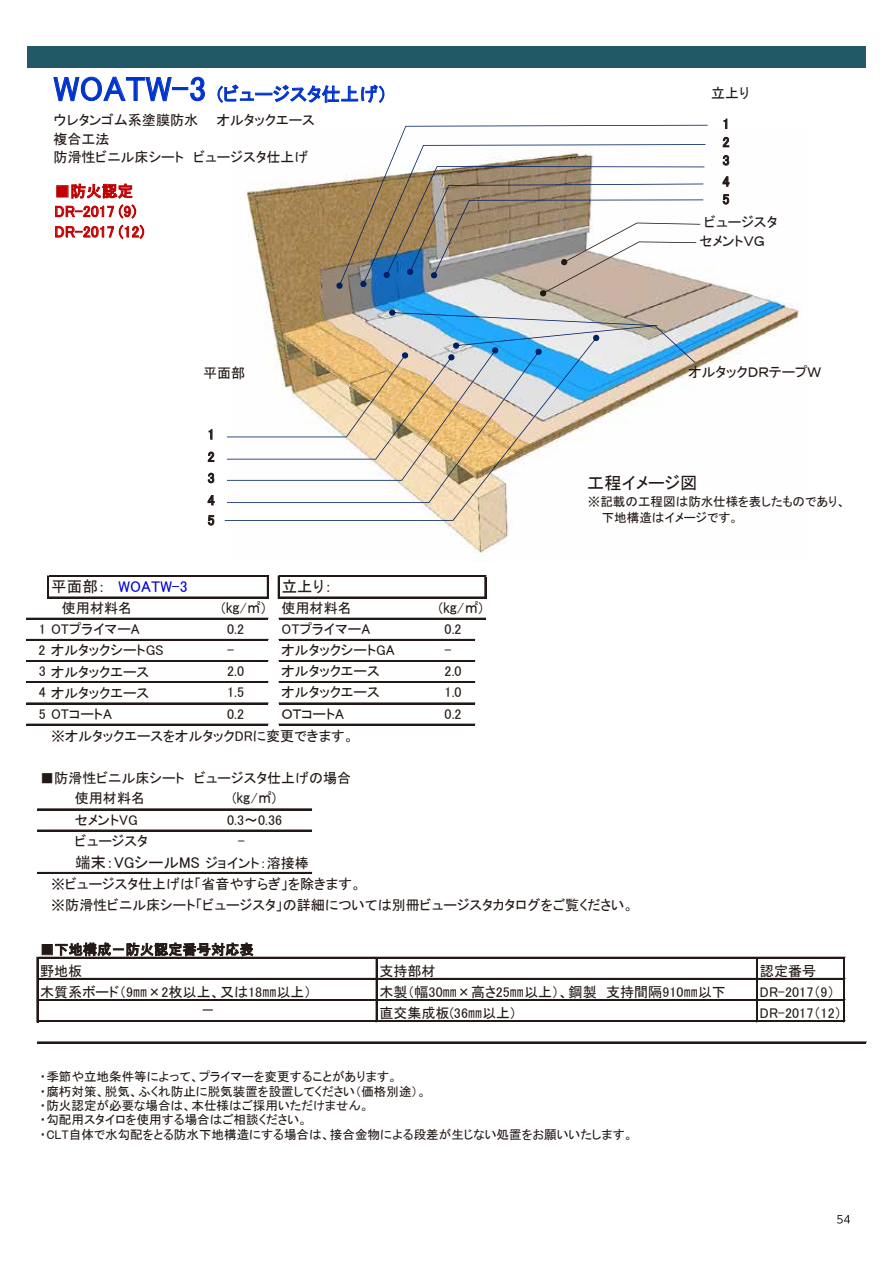
<style>
.page{position:relative;width:893px;height:1263px;background:#fff}
.page>*{position:absolute;margin:0;border:0;box-sizing:border-box;transform-origin:0 0}
.t1{font:18.75px "MS P Gothic";letter-spacing:.01em;color:#03c}
.t2{font:17.25px "MS P Gothic";color:#221815}
.t3{font:15.6px/20.4px "MS P Gothic";letter-spacing:.015em;color:#c00000}
.t4{font:15.6px "MS P Gothic";color:#221815}
.t5{font:15.6px "MS P Gothic";color:#0000d4}
.t6{font:14.1px/21.1px "MS P Gothic";color:#221815}
.t7{font:12.6px/14.4px "MS P Gothic";color:#221815}
.s1{font-size:34.35px}
.s2{color:#221815}
.s3{font-family:"MS Gothic"}
.s4{font-size:14.1px}
</style>
<div class="page">
<svg style="left:837px;top:1215px;width:13px;height:8px"></svg>
<div style="left:27px;top:47px;width:839px;height:21px;background:#215967"></div>
<div style="left:42px;top:944px;width:11px;height:11px;border:1px solid #221815"></div>
<svg style="left:55px;top:942px;width:198px;height:36px"></svg>
<svg style="left:53px;top:76px;width:119px;height:26px"></svg>
<div style="left:172px;top:87px;width:16px;height:3px;border:1px solid #03c"></div>
<svg style="left:190px;top:76px;width:15px;height:26px"></svg>
<svg style="left:217px;top:84px;width:167px;height:19px"></svg>
<hr style="left:49px;top:575px;width:220px;height:1px;background:#221815">
<hr style="left:49px;top:576px;width:220px;height:1px;background:#221815">
<hr style="left:49px;top:597px;width:220px;height:1px;background:#221815">
<hr style="left:27px;top:618px;width:241px;height:1px;background:#221815">
<hr style="left:27px;top:639px;width:241px;height:2px;background:#221815">
<hr style="left:27px;top:660px;width:241px;height:2px;background:#221815">
<hr style="left:27px;top:681px;width:241px;height:1px;background:#221815">
<hr style="left:27px;top:682px;width:241px;height:1px;background:#221815">
<hr style="left:27px;top:703px;width:241px;height:1px;background:#221815">
<hr style="left:27px;top:724px;width:241px;height:1px;background:#221815">
<svg style="left:48px;top:576px;width:1px;height:22px"></svg>
<hr style="left:267px;top:577px;width:2px;height:21px;background:#221815">
<hr style="left:278px;top:576px;width:2px;height:22px;background:#221815">
<svg style="left:485px;top:577px;width:1px;height:20px"></svg>
<hr style="left:37px;top:957px;width:1px;height:65px;background:#221815">
<hr style="left:376px;top:958px;width:1px;height:64px;background:#221815">
<hr style="left:756px;top:959px;width:1px;height:63px;background:#221815">
<hr style="left:757px;top:958px;width:1px;height:64px;background:#221815">
<hr style="left:843px;top:959px;width:1px;height:63px;background:#221815">
<hr style="left:844px;top:958px;width:1px;height:64px;background:#221815">
<hr style="left:280px;top:575px;width:206px;height:1px;background:#221815">
<hr style="left:280px;top:576px;width:206px;height:1px;background:#221815">
<hr style="left:280px;top:597px;width:206px;height:1px;background:#221815">
<hr style="left:279px;top:618px;width:207px;height:1px;background:#221815">
<hr style="left:279px;top:639px;width:196px;height:2px;background:#221815">
<hr style="left:279px;top:660px;width:196px;height:2px;background:#221815">
<hr style="left:279px;top:681px;width:196px;height:1px;background:#221815">
<hr style="left:279px;top:682px;width:196px;height:1px;background:#221815">
<hr style="left:279px;top:703px;width:196px;height:1px;background:#221815">
<hr style="left:279px;top:724px;width:196px;height:1px;background:#221815">
<hr style="left:38px;top:808px;width:274px;height:1px;background:#221815">
<hr style="left:38px;top:809px;width:274px;height:1px;background:#221815">
<hr style="left:38px;top:830px;width:274px;height:1px;background:#221815">
<hr style="left:38px;top:872px;width:274px;height:2px;background:#221815">
<hr style="left:38px;top:957px;width:807px;height:1px;background:#221815">
<hr style="left:38px;top:978px;width:807px;height:2px;background:#221815">
<hr style="left:38px;top:999px;width:807px;height:2px;background:#221815">
<hr style="left:38px;top:1020px;width:807px;height:1px;background:#221815">
<hr style="left:38px;top:1021px;width:807px;height:1px;background:#221815">
<hr style="left:38px;top:1042px;width:828px;height:1px;background:#221815">
<img style="left:246px;top:136px;width:555px;height:418px">
<svg style="left:208px;top:452px;width:6px;height:10px"></svg>
<svg style="left:209px;top:429px;width:3px;height:11px"></svg>
<svg style="left:723px;top:155px;width:6px;height:11px"></svg>
<svg style="left:723px;top:137px;width:6px;height:10px"></svg>
<svg style="left:336px;top:125px;width:372px;height:164px"></svg>
<svg style="left:724px;top:119px;width:3px;height:10px"></svg>
<svg style="left:722px;top:176px;width:7px;height:11px"></svg>
<svg style="left:208px;top:473px;width:6px;height:10px"></svg>
<svg style="left:208px;top:495px;width:7px;height:10px"></svg>
<svg style="left:225px;top:481px;width:375px;height:40px"></svg>
<svg style="left:208px;top:515px;width:6px;height:11px"></svg>
<svg style="left:383px;top:166px;width:321px;height:131px"></svg>
<svg style="left:723px;top:194px;width:6px;height:11px"></svg>
<img style="left:227px;top:309px;width:468px;height:172px">
<svg style="left:55px;top:184px;width:89px;height:55px"></svg>
<h1 class="t1" style="left:54px;top:85px;width:335px"><span class="s1">WOATW-3</span> (ビュージスタ仕上げ）</h1>
<p class="t6" style="left:53px;top:110px;width:146px">ウレタンゴム系塗膜防水</p>
<p class="t6" style="left:217px;top:110px;width:100px">オルタックエース</p>
<p class="t6" style="left:53px;top:129px;width:256px;line-height:18.3px">複合工法<br>防滑性ビニル床シート ビュージスタ仕上げ</p>
<p class="t3" style="left:55px;top:181px;width:80px">■防火認定</p>
<p class="t3" style="left:55px;top:201px;width:91px">DR-2017 (9)<br>DR-2017 (12)</p>
<p class="t6" style="left:203px;top:363px;width:44px">平面部</p>
<p class="t6" style="left:208px;top:424px;width:9px">1</p>
<p class="t6" style="left:208px;top:446px;width:9px">2</p>
<p class="t6" style="left:208px;top:467px;width:9px;line-height:22.4px">3<br>4</p>
<p class="t6" style="left:208px;top:509px;width:9px">5</p>
<p class="t5" style="left:51px;top:579px;width:148px"><span class="s2">平面部：</span> WOATW-3　</p>
<p class="t4" style="left:282px;top:579px;width:52px">立上り：</p>
<p class="t6" style="left:62px;top:597px;width:72px">使用材料名</p>
<p class="t6" style="left:221px;top:597px;width:132px">(㎏/㎡) 使用材料名</p>
<p class="t6" style="left:439px;top:597px;width:45px">(㎏/㎡)</p>
<p class="t6" style="left:39px;top:618px;width:103px">1 OTプライマーA</p>
<p class="t6" style="left:227px;top:618px;width:18px">0.2</p>
<p class="t6" style="left:281px;top:618px;width:90px">OTプライマーA</p>
<p class="t6" style="left:445px;top:618px;width:18px">0.2</p>
<p class="t6" style="left:711px;top:82px;width:40px">立上り</p>
<p class="t6" style="left:722px;top:113px;width:9px">1</p>
<p class="t6" style="left:722px;top:131px;width:9px">2</p>
<p class="t6" style="left:722px;top:150px;width:9px">3</p>
<p class="t6" style="left:722px;top:171px;width:9px">4</p>
<p class="t6" style="left:722px;top:189px;width:9px">5</p>
<p class="t6" style="left:704px;top:211px;width:75px">ビュージスタ</p>
<p class="t6" style="left:699px;top:231px;width:67px">セメントＶＧ</p>
<p class="t6" style="left:688px;top:361px;width:134px">オルタックＤＲテープＷ</p>
<p class="t2" style="left:587px;top:474px;width:112px">工程イメージ図</p>
<p class="t7" style="left:602px;top:493px;width:246px;line-height:16.4px;text-indent:-14px"><span class="s3">※</span>記載の工程図は防水仕様を表したものであり、下地構造はイメージです。</p>
<p class="t6" style="left:227px;top:639px;width:9px">-</p>
<p class="t6" style="left:281px;top:639px;width:115px">オルタックシートGA</p>
<p class="t6" style="left:445px;top:639px;width:9px">-</p>
<p class="t6" style="left:227px;top:660px;width:18px">2.0</p>
<p class="t6" style="left:445px;top:660px;width:18px">2.0</p>
<p class="t6" style="left:39px;top:639px;width:136px">2 オルタックシートGS　</p>
<p class="t6" style="left:281px;top:660px;width:100px">オルタックエース</p>
<p class="t6" style="left:39px;top:661px;width:112px;text-align:justify">3 オルタックエース4 オルタックエース5 OTコートA</p>
<p class="t6" style="left:51px;top:725px;width:304px">※オルタックエースをオルタックDRに変更できます。</p>
<p class="t6" style="left:40px;top:767px;width:313px">■防滑性ビニル床シート　ビュージスタ仕上げの場合</p>
<p class="t6" style="left:238px;top:809px;width:46px;text-indent:-11px">0.3～0.36 -</p>
<p class="t4" style="left:75px;top:855px;width:235px">端末：VGシールMS <span class="s4">ジョイント：溶接棒</span></p>
<p class="t6" style="left:51px;top:873px;width:584px">※ビュージスタ仕上げは「省音やすらぎ」を除きます。<br>※防滑性ビニル床シート「ビュージスタ」の詳細については別冊ビュージスタカタログをご覧ください。</p>
<p class="t6" style="left:40px;top:939px;width:215px">■下地構成－防火認定番号対応表野地板</p>
<p class="t6" style="left:227px;top:682px;width:18px">1.5</p>
<p class="t6" style="left:281px;top:682px;width:100px">オルタックエース</p>
<p class="t6" style="left:445px;top:682px;width:18px">1.0</p>
<p class="t6" style="left:227px;top:703px;width:18px">0.2</p>
<p class="t6" style="left:281px;top:703px;width:64px">ＯＴコートA</p>
<p class="t6" style="left:445px;top:703px;width:18px">0.2</p>
<p class="t6" style="left:75px;top:788px;width:72px">使用材料名</p>
<p class="t6" style="left:232px;top:788px;width:45px">(㎏/㎡)</p>
<p class="t6" style="left:75px;top:809px;width:75px">セメントVGビュージスタ</p>
<p class="t6" style="left:379px;top:960px;width:58px">支持部材</p>
<p class="t6" style="left:760px;top:960px;width:58px">認定番号</p>
<p class="t6" style="left:40px;top:981px;width:273px">木質系ボード（9㎜×2枚以上、又は18㎜以上）</p>
<p class="t6" style="left:379px;top:981px;width:357px">木製（幅30㎜×高さ25㎜以上）、鋼製　支持間隔910㎜以下　</p>
<p class="t6" style="left:760px;top:981px;width:76px">DR-2017（9）</p>
<p class="t6" style="left:201px;top:999px;width:16px">－</p>
<p class="t6" style="left:379px;top:1002px;width:137px">直交集成板(36㎜以上)</p>
<p class="t6" style="left:760px;top:1002px;width:83px">DR-2017（12）</p>
<p class="t7" style="left:40px;top:1069px;width:595px">・季節や立地条件等によって、プライマーを変更することがあります。<br>・腐朽対策、脱気、ふくれ防止に脱気装置を設置してください（価格別途）。<br>・防火認定が必要な場合は、本仕様はご採用いただけません。<br>・勾配用スタイロを使用する場合はご相談ください。<br>・CLT自体で水勾配をとる防水下地構造にする場合は、接合金物による段差が生じない処置をお願いいたします。</p>
</div>
